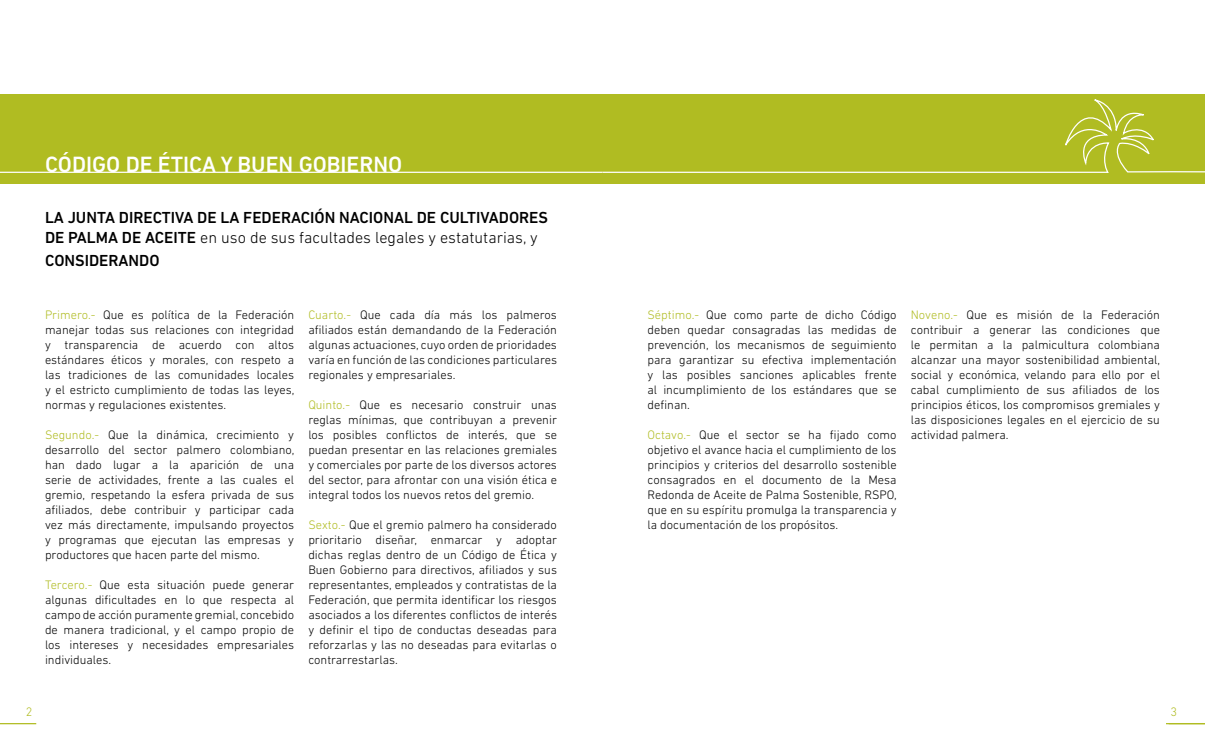
<style>
.page{position:relative;width:1205px;height:745px;background:#fff}
.page>*{position:absolute;margin:0;border:0;box-sizing:border-box;transform-origin:0 0}
.t1{font:500 22.5px "DIN Next LT Pro";color:#fff}
.t2{font:500 16.25px/20px "DIN Next LT Pro";color:#000}
.t3{font:300 12.5px/15px "DIN Next LT Pro";color:#000;text-align:justify}
.t4{font:300 12.5px "DIN Next LT Pro";color:#b0bc22}
.s1{font-weight:300}
.s2{color:#b0bc22}
</style>
<div class="page">
<hr style="left:0;top:722px;width:36px;height:1px;background:#b0bc22">
<hr style="left:1166px;top:722px;width:38px;height:1px;background:#b0bc22">
<div style="left:602px;top:94px;width:602px;height:89px;background:#b0bc22"></div>
<div style="left:0;top:94px;width:602px;height:89px;background:#b0bc22"></div>
<hr style="left:0;top:171px;width:602px;height:2px;background:#fff">
<svg style="left:601px;top:99px;width:603px;height:85px"></svg>
<h1 class="t1" style="left:45px;top:152px;width:359px">CÓDIGO DE ÉTICA Y BUEN GOBIERNO</h1>
<h2 class="t2" style="left:45px;top:207px;width:504px">LA JUNTA DIRECTIVA DE LA FEDERACIÓN NACIONAL DE CULTIVADORES<br>DE PALMA DE ACEITE <span class="s1">en uso de sus facultades legales y estatutarias, y</span></h2>
<h2 class="t2" style="left:45px;top:250px;width:116px">CONSIDERANDO</h2>
<p class="t3" style="left:45px;top:307px;width:251px"><span class="s2">Primero.-</span> Que es política de la Federación manejar todas sus relaciones con integridad y transparencia de acuerdo con altos estándares éticos y morales, con respeto a las tradiciones de las comunidades locales y el estricto cumplimiento de todas las leyes, normas y regulaciones existentes.</p>
<p class="t3" style="left:45px;top:427px;width:251px"><span class="s2">Segundo.-</span> Que la dinámica, crecimiento y desarrollo del sector palmero colombiano, han dado lugar a la aparición de una serie de actividades, frente a las cuales el gremio, respetando la esfera privada de sus afiliados, debe contribuir y participar cada vez más directamente, impulsando proyectos y programas que ejecutan las empresas y productores que hacen parte del mismo.</p>
<p class="t3" style="left:45px;top:577px;width:251px"><span class="s2">Tercero.-</span> Que esta situación puede generar algunas dificultades en lo que respecta al campo de acción puramente gremial, concebido de manera tradicional, y el campo propio de los intereses y necesidades empresariales individuales.</p>
<p class="t3" style="left:308px;top:307px;width:250px"><span class="s2">Cuarto.-</span> Que cada día más los palmeros afiliados están demandando de la Federación algunas actuaciones, cuyo orden de prioridades varía en función de las condiciones particulares regionales y empresariales.</p>
<p class="t3" style="left:308px;top:397px;width:250px"><span class="s2">Quinto.-</span> Que es necesario construir unas reglas mínimas, que contribuyan a prevenir los posibles conflictos de interés, que se puedan presentar en las relaciones gremiales y comerciales por parte de los diversos actores del sector, para afrontar con una visión ética e integral todos los nuevos retos del gremio.</p>
<p class="t3" style="left:308px;top:517px;width:250px"><span class="s2">Sexto.-</span> Que el gremio palmero ha considerado prioritario diseñar, enmarcar y adoptar dichas reglas dentro de un Código de Ética y Buen Gobierno para directivos, afiliados y sus representantes, empleados y contratistas de la Federación, que permita identificar los riesgos asociados a los diferentes conflictos de interés y definir el tipo de conductas deseadas para reforzarlas y las no deseadas para evitarlas o contrarrestarlas.</p>
<p class="t3" style="left:647px;top:307px;width:251px"><span class="s2">Séptimo.-</span> Que como parte de dicho Código deben quedar consagradas las medidas de prevención, los mecanismos de seguimiento para garantizar su efectiva implementación y las posibles sanciones aplicables frente al incumplimiento de los estándares que se definan.</p>
<p class="t3" style="left:647px;top:427px;width:251px"><span class="s2">Octavo.-</span> Que el sector se ha fijado como objetivo el avance hacia el cumplimiento de los principios y criterios del desarrollo sostenible consagrados en el documento de la Mesa Redonda de Aceite de Palma Sostenible, RSPO, que en su espíritu promulga la transparencia y la documentación de los propósitos.</p>
<p class="t3" style="left:911px;top:307px;width:251px"><span class="s2">Noveno.-</span> Que es misión de la Federación contribuir a generar las condiciones que le permitan a la palmicultura colombiana alcanzar una mayor sostenibilidad ambiental, social y económica, velando para ello por el cabal cumplimiento de sus afiliados de los principios éticos, los compromisos gremiales y las disposiciones legales en el ejercicio de su actividad palmera.</p>
<p class="t4" style="left:26px;top:703px;width:8px">2</p>
<p class="t4" style="left:1170px;top:703px;width:8px">3</p>
</div>
